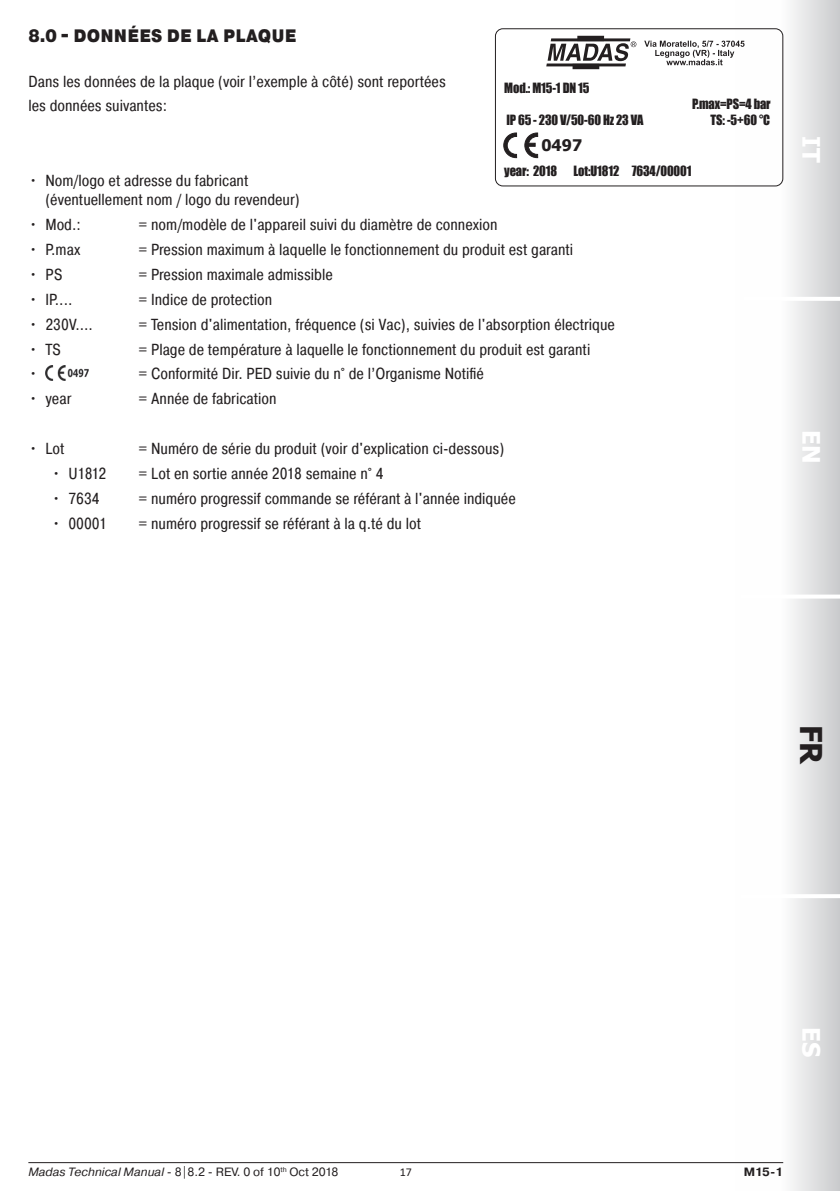
<style>
.page{position:relative;width:840px;height:1191px;background:#fff}
.page>*{position:absolute;margin:0;border:0;box-sizing:border-box;transform-origin:0 0}
.t1{font:700 30px "Tahoma";color:#231f20}
.t2{font:700 24px "Tahoma";color:#fff}
.t3{font:900 18px "Pragmatica Cond";letter-spacing:.01em;color:#231f20}
.t4{font:16px/19.2px "Pragmatica Cond";color:#231f20}
.t5{font:700 16px "Tahoma";color:#231f20}
.t6{font:13px "Impact";letter-spacing:-.01em;color:#231f20;scale:.96 1}
.t7{font:12px "Pragmatica";color:#231f20}
.t8{font:700 12px "Pragmatica";color:#231f20}
.t9{font:12px "Calibri";color:#231f20}
.s1{font-style:italic}
</style>
<div class="page">
<div style="left:734px;top:0;width:105px;height:1191px;background:linear-gradient(to right,#fff,#d4d5d7)"></div>
<hr style="left:743px;top:297px;width:96px;height:4px;background:#fff">
<hr style="left:740px;top:594px;width:99px;height:4px;background:#fff">
<hr style="left:740px;top:894px;width:99px;height:4px;background:#fff">
<hr style="left:28px;top:1162px;width:754px;height:1px;background:#231f20">
<img style="left:45px;top:366px;width:43px;height:14px">
<hr style="left:550px;top:38px;width:80px;height:3px;background:#231f20">
<hr style="left:546px;top:63px;width:79px;height:3px;background:#231f20">
<div style="left:577px;top:36px;width:26px;height:5px;background:#231f20"></div>
<div style="left:572px;top:64px;width:27px;height:5px;background:#231f20"></div>
<svg style="left:547px;top:41px;width:89px;height:20px"></svg>
<svg style="left:644px;top:41px;width:100px;height:24px"></svg>
<div style="left:494px;top:28px;width:288px;height:158px;border:1px solid #231f20;border-radius:7px"></div>
<svg style="left:524px;top:133px;width:13px;height:25px"></svg>
<svg style="left:503px;top:133px;width:13px;height:25px"></svg>
<p class="t3" style="left:28px;top:25px;width:269px">8.0 - DONNÉES DE LA PLAQUE</p>
<p class="t4" style="left:28px;top:71px;width:419px">Dans les données de la plaque (voir l’exemple à côté) sont reportées</p>
<p class="t4" style="left:28px;top:96px;width:140px">les données suivantes:</p>
<p class="t6" style="left:504px;top:78px;width:90px">Mod.: M15-1 DN 15</p>
<p class="t6" style="left:692px;top:94px;width:83px">P.max=PS=4 bar</p>
<p class="t6" style="left:506px;top:109px;width:144px">IP 65 - 230 V/50-60 Hz 23 VA</p>
<p class="t6" style="left:710px;top:109px;width:63px">TS: -5+60 °C</p>
<p class="t5" style="left:541px;top:134px;width:42px">0497</p>
<p class="t6" style="left:504px;top:160px;width:56px">year: 2018</p>
<p class="t6" style="left:573px;top:160px;width:124px">Lot:U1812 7634/00001</p>
<p class="t4" style="left:45px;top:171px;width:256px;text-indent:-17px">• Nom/logo et adresse du fabricant (éventuellement nom / logo du revendeur)</p>
<p class="t4" style="left:28px;top:215px;width:54px">• Mod.:</p>
<p class="t4" style="left:138px;top:215px;width:360px">= nom/modèle de l'appareil suivi du diamètre de connexion</p>
<p class="t4" style="left:28px;top:240px;width:53px">• P.max</p>
<p class="t4" style="left:138px;top:240px;width:436px">= Pression maximum à laquelle le fonctionnement du produit est garanti</p>
<p class="t4" style="left:28px;top:265px;width:36px">• PS</p>
<p class="t4" style="left:138px;top:265px;width:196px">= Pression maximale admissible</p>
<p class="t4" style="left:28px;top:290px;width:46px">• IP....</p>
<p class="t4" style="left:138px;top:290px;width:135px">= Indice de protection</p>
<p class="t4" style="left:28px;top:314px;width:66px">• 230V....</p>
<p class="t4" style="left:138px;top:314px;width:477px">= Tension d'alimentation, fréquence (si Vac), suivies de l'absorption électrique</p>
<p class="t4" style="left:28px;top:339px;width:34px">• TS</p>
<p class="t4" style="left:138px;top:339px;width:453px">= Plage de température à laquelle le fonctionnement du produit est garanti</p>
<p class="t4" style="left:28px;top:364px;width:11px">•</p>
<p class="t4" style="left:138px;top:364px;width:347px">= Conformité Dir. PED suivie du n° de l’Organisme Notifié</p>
<p class="t4" style="left:28px;top:389px;width:45px">• year</p>
<p class="t4" style="left:138px;top:389px;width:139px">= Année de fabrication</p>
<p class="t4" style="left:28px;top:439px;width:38px">• Lot</p>
<p class="t4" style="left:138px;top:439px;width:367px">= Numéro de série du produit (voir d'explication ci-dessous)</p>
<p class="t4" style="left:51px;top:464px;width:56px">• U1812</p>
<p class="t4" style="left:138px;top:464px;width:246px">= Lot en sortie année 2018 semaine n° 4</p>
<p class="t4" style="left:51px;top:488px;width:50px">• 7634</p>
<p class="t4" style="left:138px;top:488px;width:378px">= numéro progressif commande se référant à l'année indiquée</p>
<p class="t4" style="left:51px;top:513px;width:57px">• 00001</p>
<p class="t4" style="left:138px;top:513px;width:284px">= numéro progressif se référant à la q.té du lot</p>
<h2 class="t2" style="left:827px;top:136px;width:28px;rotate:90deg">IT</h2>
<h2 class="t2" style="left:827px;top:430px;width:35px;rotate:90deg">EN</h2>
<h1 class="t1" style="left:831px;top:724px;width:41px;rotate:90deg">FR</h1>
<h2 class="t2" style="left:827px;top:1027px;width:31px;rotate:90deg">ES</h2>
<p class="t7" style="left:28px;top:1164px;width:311px"><span class="s1">Madas Technical Manual</span> - 8|8.2 - REV. 0 of 10<sup>th</sup> Oct 2018</p>
<p class="t8" style="left:743px;top:1164px;width:41px">M15-1</p>
<p class="t9" style="left:399px;top:1163px;width:14px">17</p>
</div>
